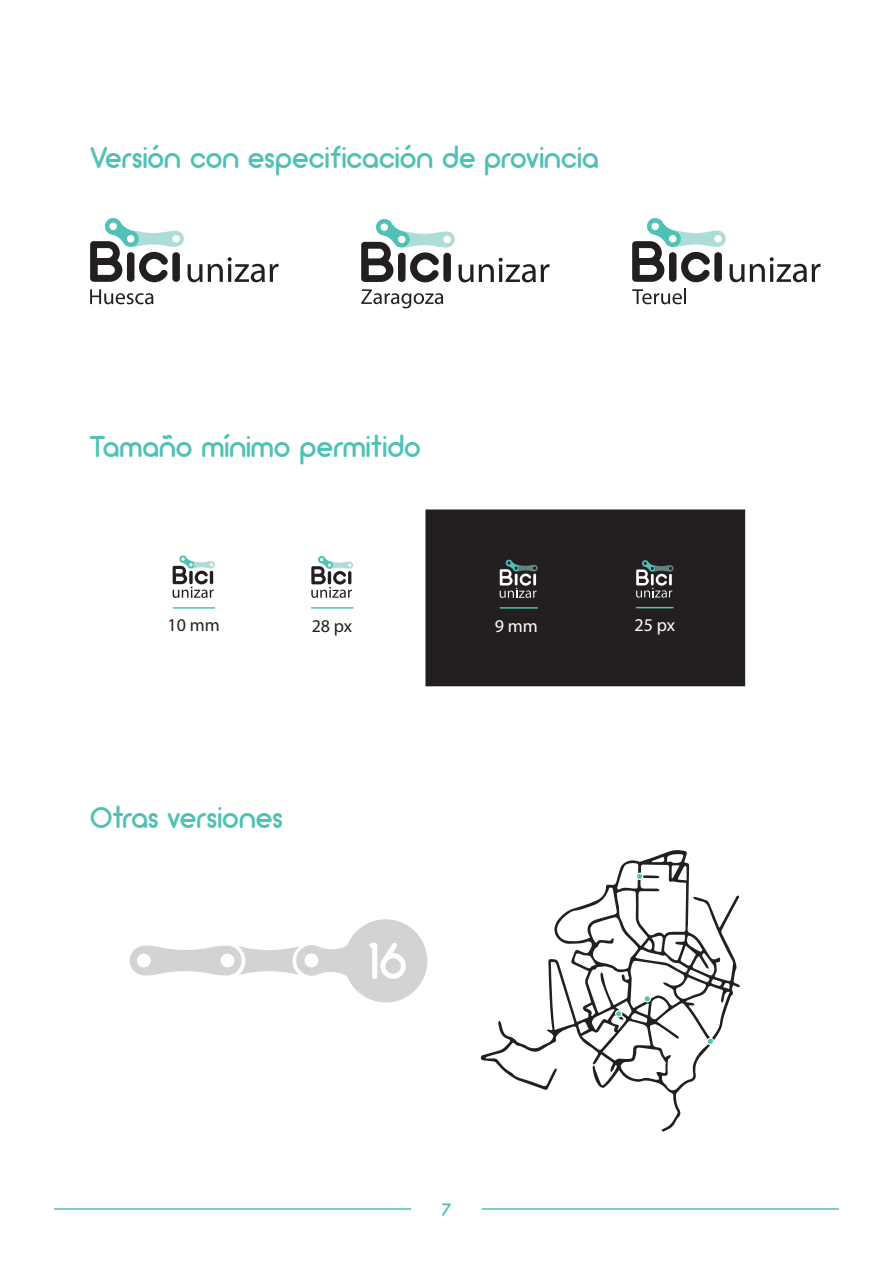
<style>
.page{position:relative;width:893px;height:1263px;background:#fff}
.page>*{position:absolute;margin:0;border:0;box-sizing:border-box;transform-origin:0 0}
.t1{font:30px "Arciform";letter-spacing:.005em;color:#50c1b5}
.t2{font:18px "Myriad Pro";color:#231f20}
.t3{font:18px "Myriad Pro";color:#fff}
.t4{font:18px "Arciform";color:#50c1b5}
</style>
<div class="page">
<hr style="left:54px;top:1208px;width:357px;height:2px;background:#50c1b5">
<hr style="left:482px;top:1208px;width:357px;height:2px;background:#50c1b5">
<div style="left:426px;top:510px;width:318px;height:175px;background:#231f20"></div>
<div style="left:425px;top:509px;width:320px;height:177px;border:2px solid #231f20"></div>
<svg style="left:632px;top:289px;width:54px;height:15px"></svg>
<svg style="left:632px;top:218px;width:188px;height:64px"></svg>
<svg style="left:90px;top:289px;width:63px;height:15px"></svg>
<svg style="left:90px;top:218px;width:189px;height:64px"></svg>
<svg style="left:481px;top:850px;width:259px;height:282px"></svg>
<svg style="left:129px;top:919px;width:299px;height:83px"></svg>
<svg style="left:173px;top:555px;width:42px;height:43px"></svg>
<hr style="left:173px;top:607px;width:42px;height:2px;background:#50c1b5">
<hr style="left:311px;top:607px;width:42px;height:2px;background:#50c1b5">
<svg style="left:311px;top:556px;width:42px;height:42px"></svg>
<hr style="left:636px;top:607px;width:37px;height:1px;background:#50c1b5">
<svg style="left:636px;top:560px;width:38px;height:38px"></svg>
<hr style="left:500px;top:607px;width:38px;height:2px;background:#50c1b5">
<svg style="left:500px;top:559px;width:38px;height:39px"></svg>
<svg style="left:361px;top:289px;width:82px;height:19px"></svg>
<svg style="left:361px;top:219px;width:188px;height:63px"></svg>
<p class="t1" style="left:90px;top:138px;width:510px">Versión con especificación de provincia</p>
<p class="t1" style="left:90px;top:428px;width:332px">Tamaño mínimo permitido</p>
<p class="t2" style="left:168px;top:614px;width:54px">10 mm</p>
<p class="t2" style="left:312px;top:615px;width:42px">28 px</p>
<p class="t3" style="left:495px;top:614px;width:45px">9 mm</p>
<p class="t3" style="left:634px;top:614px;width:42px">25 px</p>
<p class="t1" style="left:90px;top:799px;width:194px">Otras versiones</p>
<p class="t4" style="left:442px;top:1198px;width:11px">7</p>
</div>
